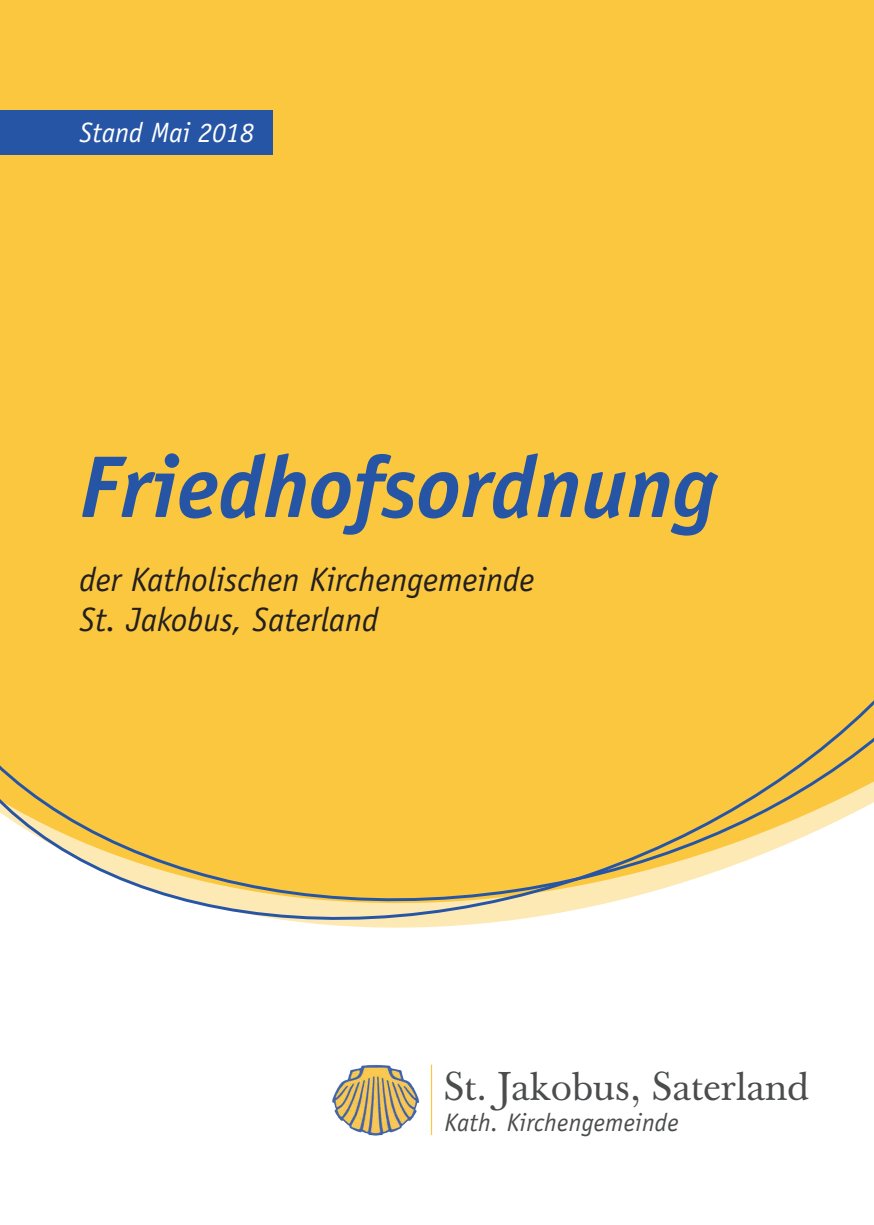
<style>
.page{position:relative;width:874px;height:1225px;background:#fff}
.page>*{position:absolute;margin:0;border:0;box-sizing:border-box;transform-origin:0 0}
.t1{font:italic 700 87.8px "Officina Sans";color:#2755a5}
.t2{font:39.8px "Baskerville";letter-spacing:.01em;color:#4b4c4d}
.t3{font:italic 33.8px/40.6px "Officina Sans";color:#231f20}
.t4{font:italic 28px "Officina Sans";color:#fff}
.t5{font:italic 25.4px "Officina Sans";letter-spacing:.01em;color:#4b4c4d}
</style>
<div class="page">
<svg style="left:0;top:405px;width:873px;height:523px;background:#f8cb52"></svg>
<img style="left:332px;top:1065px;width:87px;height:71px">
<hr style="left:430px;top:1064px;width:2px;height:71px;background:#fac73e">
<div style="left:0;top:0;width:873px;height:405px;background:#fac73e"></div>
<div style="left:0;top:110px;width:272px;height:44px;background:#2755a5"></div>
<p class="t4" style="left:79px;top:116px;width:176px">Stand Mai 2018</p>
<h1 class="t1" style="left:79px;top:434px;width:638px">Friedhofsordnung</h1>
<p class="t3" style="left:79px;top:559px;width:456px">der Katholischen Kirchengemeinde<br>St. Jakobus, Saterland</p>
<p class="t2" style="left:444px;top:1063px;width:366px">St. Jakobus, Saterland</p>
<p class="t5" style="left:444px;top:1107px;width:235px">Kath. Kirchengemeinde</p>
</div>
